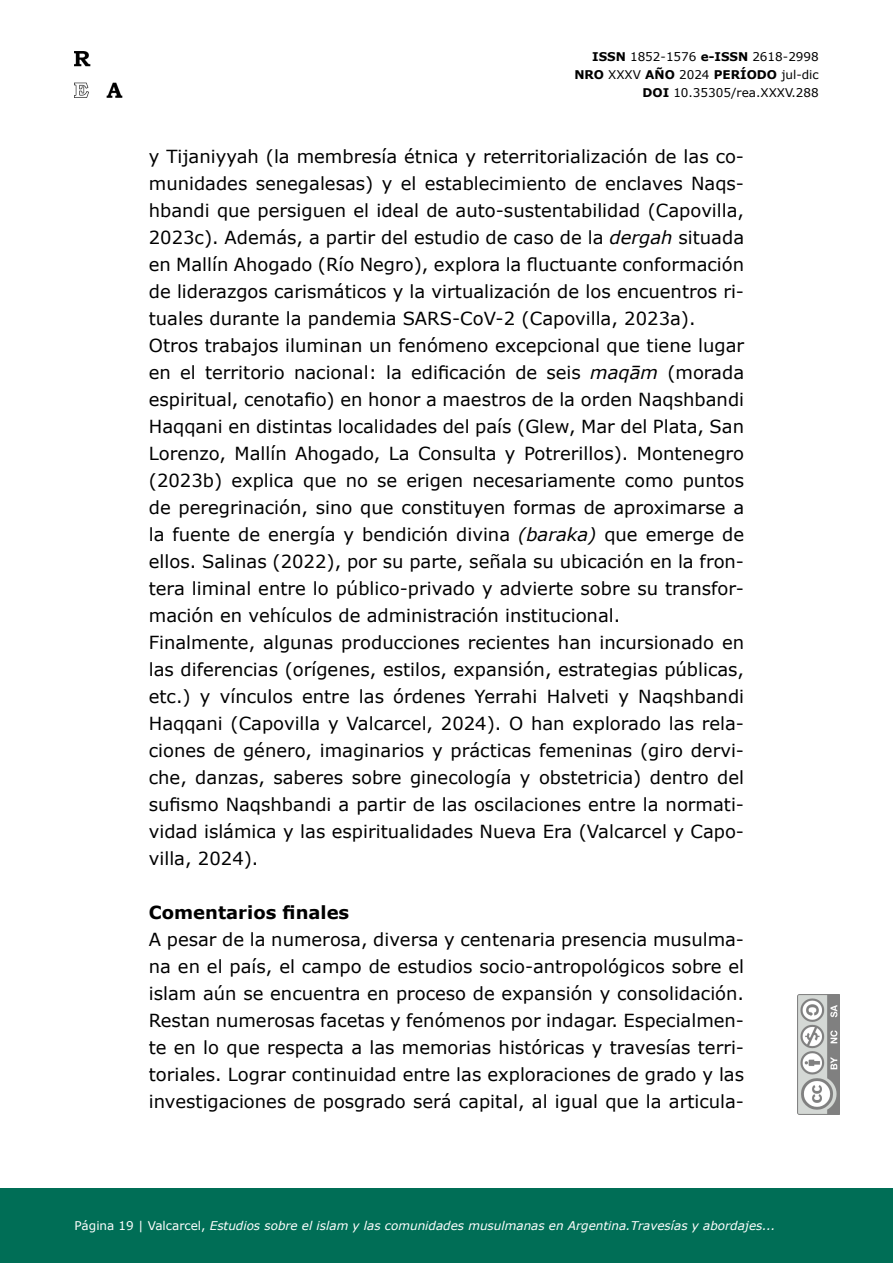
<style>
.page{position:relative;width:893px;height:1263px;background:#fff}
.page>*{position:absolute;margin:0;border:0;box-sizing:border-box;transform-origin:0 0}
.t1{font:18px/27px "Verdana";color:#000;text-align:justify}
.t2{font:700 18px "Verdana";color:#000}
.t3{font:italic 12px "Verdana";color:#fff}
.t4{font:12px/18px "Verdana";color:#000;text-align:right}
.s1{font-weight:700}
.s2{font-style:italic}
.s3{font-style:normal}
</style>
<div class="page">
<img style="left:798px;top:994px;width:42px;height:120px">
<div style="left:0;top:1188px;width:893px;height:75px;background:#006e56"></div>
<img style="left:74px;top:52px;width:49px;height:45px">
<p class="t4" style="left:574px;top:48px;width:246px"><span class="s1">ISSN</span> 1852-1576 <span class="s1">e-ISSN</span> 2618-2998<br><span class="s1">NRO</span> XXXV <span class="s1">AÑO</span> 2024 <span class="s1">PERÍODO</span> jul-dic<br><span class="s1">DOI</span> 10.35305/rea.XXXV.288</p>
<p class="t1" style="left:149px;top:143px;width:597px">y Tijaniyyah (la membresía étnica y reterritorialización de las co&shy;munidades senegalesas) y el establecimiento de enclaves Naqs&shy;hbandi que persiguen el ideal de auto-sustentabilidad (Capovilla, 2023c). Además, a partir del estudio de caso de la <span class="s2">dergah</span> situada en Mallín Ahogado (Río Negro), explora la fluctuante conformación de liderazgos carismáticos y la virtualización de los encuentros ri&shy;tuales durante la pandemia SARS-CoV-2 (Capovilla, 2023a).</p>
<p class="t1" style="left:149px;top:332px;width:597px">Otros trabajos iluminan un fenómeno excepcional que tiene lugar en el territorio nacional: la edificación de seis <span class="s2">maqām</span> (morada espiritual, cenotafio) en honor a maestros de la orden Naqshbandi Haqqani en distintas localidades del país (Glew, Mar del Plata, San Lorenzo, Mallín Ahogado, La Consulta y Potrerillos). Montenegro (2023b) explica que no se erigen necesariamente como puntos de peregrinación, sino que constituyen formas de aproximarse a la fuente de energía y bendición divina <span class="s2">(baraka)</span> que emerge de ellos. Salinas (2022), por su parte, señala su ubicación en la fron&shy;tera liminal entre lo público-privado y advierte sobre su transfor&shy;mación en vehículos de administración institucional.</p>
<p class="t1" style="left:149px;top:629px;width:597px">Finalmente, algunas producciones recientes han incursionado en las diferencias (orígenes, estilos, expansión, estrategias públicas, etc.) y vínculos entre las órdenes Yerrahi Halveti y Naqshbandi Haqqani (Capovilla y Valcarcel, 2024). O han explorado las rela&shy;ciones de género, imaginarios y prácticas femeninas (giro dervi&shy;che, danzas, saberes sobre ginecología y obstetricia) dentro del sufismo Naqshbandi a partir de las oscilaciones entre la normati&shy;vidad islámica y las espiritualidades Nueva Era (Valcarcel y Capo&shy;villa, 2024).</p>
<p class="t2" style="left:149px;top:900px;width:202px">Comentarios finales</p>
<p class="t1" style="left:149px;top:926px;width:597px">A pesar de la numerosa, diversa y centenaria presencia musulma&shy;na en el país, el campo de estudios socio-antropológicos sobre el islam aún se encuentra en proceso de expansión y consolidación.<br>Restan numerosas facetas y fenómenos por indagar. Especialmen&shy;te en lo que respecta a las memorias históricas y travesías terri&shy;toriales. Lograr continuidad entre las exploraciones de grado y las investigaciones de posgrado será capital, al igual que la articula-</p>
<p class="t3" style="left:74px;top:1217px;width:703px"><span class="s3">Página 19 | Valcarcel,</span> Estudios sobre el islam y las comunidades musulmanas en Argentina.Travesías y abordajes...</p>
</div>
